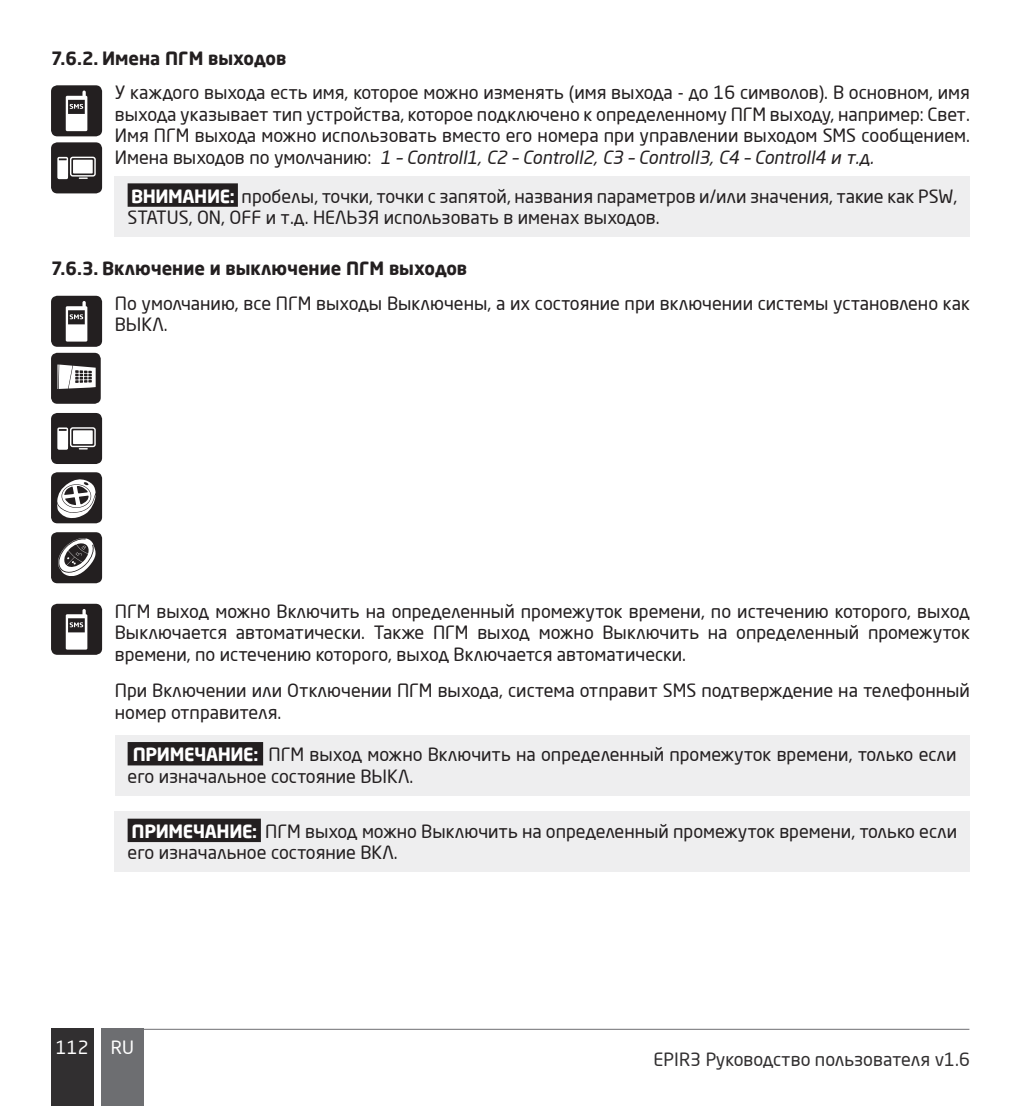
<style>
.page{position:relative;width:1021px;height:1106px;background:#fff}
.page>*{position:absolute;margin:0;border:0;box-sizing:border-box;transform-origin:0 0}
.t1{font:18px/21.6px "Neo Sans Pro";color:#231f20}
.t2{font:700 18px "Neo Sans Pro";color:#231f20}
.t3{font:18px "Neo Sans Pro";color:#312f30}
.t4{font:18px "Neo Sans Pro";color:#fff}
.s1{font-style:italic}
.s2{font-weight:700;color:#fff}
</style>
<div class="page">
<div style="left:51px;top:1028px;width:43px;height:78px;background:#312f30"></div>
<div style="left:101px;top:1028px;width:43px;height:78px;background:#6d6e71"></div>
<hr style="left:144px;top:1028px;width:825px;height:1px;background:#6d6e71">
<div style="left:51px;top:85px;width:51px;height:51px;background:#231f20;border-radius:6px"></div>
<svg style="left:66px;top:90px;width:21px;height:41px"></svg>
<div style="left:51px;top:142px;width:51px;height:51px;background:#231f20;border-radius:6px"></div>
<svg style="left:57px;top:157px;width:39px;height:22px"></svg>
<div style="left:115px;top:176px;width:854px;height:61px;background:#eeeeef"></div>
<div style="left:128px;top:183px;width:110px;height:24px;background:#231f20"></div>
<div style="left:51px;top:296px;width:51px;height:51px;background:#231f20;border-radius:6px"></div>
<svg style="left:66px;top:301px;width:21px;height:40px"></svg>
<div style="left:51px;top:353px;width:50px;height:51px;background:#231f20;border-radius:6px"></div>
<hr style="left:57px;top:364px;width:2px;height:25px;background:#fff">
<svg style="left:59px;top:364px;width:37px;height:25px"></svg>
<div style="left:51px;top:413px;width:51px;height:51px;background:#231f20;border-radius:6px"></div>
<svg style="left:57px;top:427px;width:39px;height:23px"></svg>
<div style="left:51px;top:472px;width:51px;height:51px;background:#231f20;border-radius:6px"></div>
<svg style="left:57px;top:479px;width:39px;height:39px"></svg>
<div style="left:51px;top:532px;width:51px;height:51px;background:#231f20;border-radius:6px"></div>
<svg style="left:58px;top:538px;width:38px;height:38px"></svg>
<div style="left:51px;top:604px;width:51px;height:51px;background:#231f20;border-radius:6px"></div>
<svg style="left:66px;top:609px;width:21px;height:40px"></svg>
<div style="left:115px;top:734px;width:854px;height:61px;background:#eeeeef"></div>
<div style="left:128px;top:742px;width:135px;height:23px;background:#231f20"></div>
<div style="left:115px;top:811px;width:854px;height:61px;background:#eeeeef"></div>
<div style="left:128px;top:818px;width:133px;height:24px;background:#231f20"></div>
<p class="t2" style="left:51px;top:47px;width:237px">7.6.2. Имена ПГМ выходов</p>
<p class="t1" style="left:115px;top:81px;width:856px;text-align:justify">У каждого выхода есть имя, которое можно изменять (имя выхода - до 16 символов). В основном, имя выхода указывает тип устройства, которое подключено к определенному ПГМ выходу, например: Свет.<br>Имя ПГМ выхода можно использовать вместо его номера при управлении выходом SMS сообщением.<br>Имена выходов по умолчанию: <span class="s1">1 – Controll1, C2 – Controll2, C3 – Controll3, C4 – Controll4 и т.д.</span></p>
<p class="t1" style="left:128px;top:185px;width:831px"><span class="s2">ВНИМАНИЕ:</span> пробелы, точки, точки с запятой, названия параметров и/или значения, такие как PSW,<br>STATUS, ON, OFF и т.д. НЕЛЬЗЯ использовать в именах выходов.</p>
<p class="t2" style="left:51px;top:257px;width:418px">7.6.3. Включение и выключение ПГМ выходов</p>
<p class="t1" style="left:115px;top:292px;width:856px">По умолчанию, все ПГМ выходы Выключены, а их состояние при включении системы установлено как<br>ВЫКЛ.</p>
<p class="t1" style="left:115px;top:600px;width:856px;text-align:justify">ПГМ выход можно Включить на определенный промежуток времени, по истечению которого, выход Выключается автоматически. Также ПГМ выход можно Выключить на определенный промежуток времени, по истечению которого, выход Включается автоматически.</p>
<p class="t1" style="left:115px;top:679px;width:856px">При Включении или Отключении ПГМ выхода, система отправит SMS подтверждение на телефонный номер отправителя.</p>
<p class="t1" style="left:128px;top:743px;width:830px"><span class="s2">ПРИМЕЧАНИЕ:</span> ПГМ выход можно Включить на определенный промежуток времени, только если его изначальное состояние ВЫКЛ.</p>
<p class="t1" style="left:128px;top:820px;width:831px"><span class="s2">ПРИМЕЧАНИЕ:</span> ПГМ выход можно Выключить на определенный промежуток времени, только если его изначальное состояние ВКЛ.</p>
<p class="t4" style="left:56px;top:1036px;width:80px">112 RU</p>
<p class="t3" style="left:653px;top:1047px;width:318px">EPIR3 Руководство пользователя v1.6</p>
</div>
